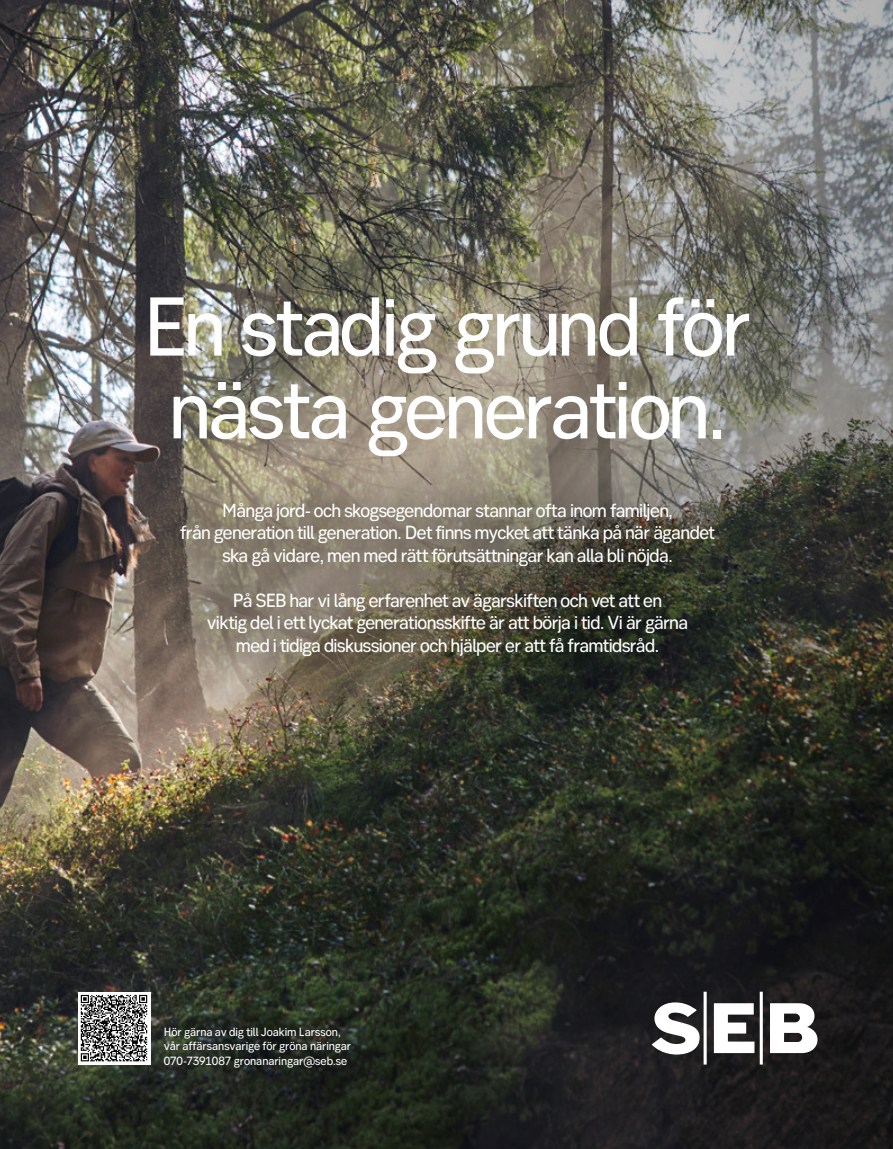
<style>
.page{position:relative;width:893px;height:1149px;background:#fff}
.page>*{position:absolute;margin:0;border:0;box-sizing:border-box;transform-origin:0 0}
.t1{font:83.1px/82.8px "SEB Sans Serif";letter-spacing:-.04em;color:#fff;text-align:center}
.t2{font:19.05px/22.5px "SEB Sans Serif";letter-spacing:-.03em;color:#fff;text-align:center}
.t3{font:11.85px/14.2px "SEB Sans Serif";letter-spacing:-.005em;color:#fff}
</style>
<div class="page">
<img style="left:0;top:0;width:893px;height:1148px">
<div style="left:98px;top:441px;width:658px;height:280px;background:#000;opacity:.35"></div>
<svg style="left:78px;top:991px;width:72px;height:73px"></svg>
<svg style="left:81px;top:994px;width:66px;height:66px"></svg>
<svg style="left:652px;top:991px;width:165px;height:73px"></svg>
<p class="t1" style="left:143px;top:284px;width:610px">En stadig grund för nästa generation.</p>
<p class="t2" style="left:180px;top:498px;width:536px">Många jord- och skogsegendomar stannar ofta inom familjen,<br>från generation till generation. Det finns mycket att tänka på när ägandet ska gå vidare, men med rätt förutsättningar kan alla bli nöjda.</p>
<p class="t2" style="left:207px;top:588px;width:483px">På SEB har vi lång erfarenhet av ägarskiften och vet att en<br>viktig del i ett lyckat generationsskifte är att börja i tid. Vi är gärna med i tidiga diskussioner och hjälper er att få framtidsråd.</p>
<p class="t3" style="left:164px;top:1024px;width:189px">Hör gärna av dig till Joakim Larsson, vår affärsansvarige för gröna näringar<br>070-7391087 gronanaringar@seb.se</p>
</div>
